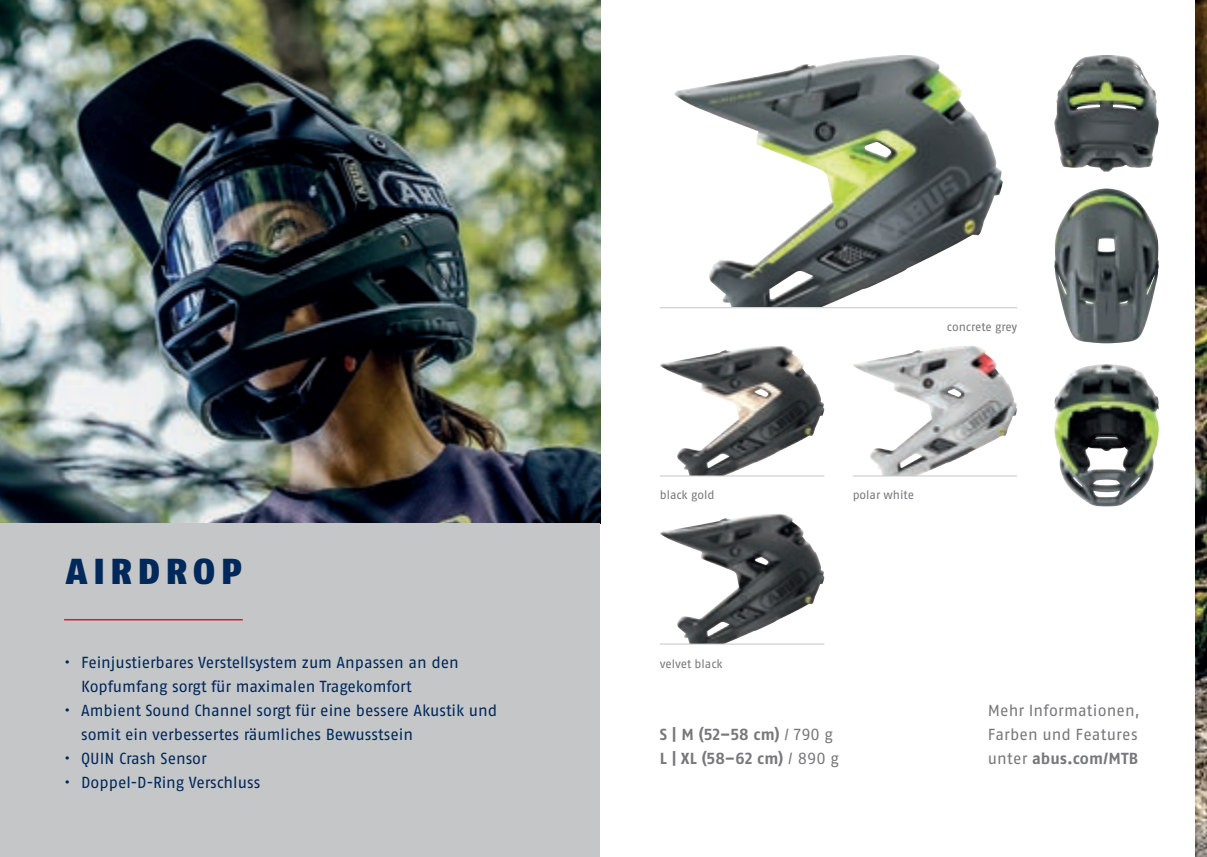
<style>
.page{position:relative;width:1207px;height:857px;background:#fff}
.page>*{position:absolute;margin:0;border:0;box-sizing:border-box;transform-origin:0 0}
.t1{font:900 36px "ABUS Fago Pro";letter-spacing:.16em;color:#00285b}
.t2{font:16px/24px "ABUS Fago Pro";letter-spacing:-.005em;color:#00285b}
.t3{font:16px/24px "ABUS Fago Pro";letter-spacing:.01em;color:#76787b}
.t4{font:700 16px/24px "ABUS Fago Pro";letter-spacing:.01em;color:#76787b}
.t5{font:12px "ABUS Fago Pro";letter-spacing:-.005em;color:#76787b}
.s1{font-weight:400}
.s2{font-weight:700}
</style>
<div class="page">
<img style="left:674px;top:55px;width:328px;height:252px">
<hr style="left:659px;top:307px;width:358px;height:1px;background:#c5c6c8">
<img style="left:1195px;top:0;width:11px;height:856px">
<img style="left:0;top:0;width:600px;height:523px">
<div style="left:0;top:523px;width:600px;height:333px;background:#c5c6c8"></div>
<hr style="left:64px;top:618px;width:179px;height:2px;background:#e2192b">
<img style="left:853px;top:346px;width:164px;height:129px">
<img style="left:1054px;top:188px;width:104px;height:155px">
<img style="left:1054px;top:364px;width:104px;height:142px">
<img style="left:1054px;top:55px;width:56px;height:117px">
<img style="left:660px;top:346px;width:164px;height:129px">
<hr style="left:659px;top:475px;width:165px;height:1px;background:#c5c6c8">
<img style="left:660px;top:514px;width:164px;height:129px">
<hr style="left:659px;top:643px;width:165px;height:1px;background:#c5c6c8">
<hr style="left:852px;top:475px;width:165px;height:1px;background:#c5c6c8">
<svg style="left:0;top:0;width:6px;height:8px"></svg>
<h1 class="t1" style="left:66px;top:549px;width:178px">AIRDROP</h1>
<p class="t2" style="left:81px;top:649px;width:379px;text-indent:-17px">• Feinjustierbares Verstellsystem zum Anpassen an den<br>Kopfumfang sorgt für maximalen Tragekomfort</p>
<p class="t2" style="left:81px;top:697px;width:417px;text-indent:-17px">• Ambient Sound Channel sorgt für eine bessere Akustik und somit ein verbessertes räumliches Bewusstsein</p>
<p class="t2" style="left:64px;top:745px;width:144px">• QUIN Crash Sensor</p>
<p class="t2" style="left:64px;top:769px;width:198px">• Doppel-D-Ring Verschluss</p>
<p class="t5" style="left:946px;top:320px;width:72px">concrete grey</p>
<p class="t5" style="left:659px;top:488px;width:56px">black gold</p>
<p class="t5" style="left:852px;top:488px;width:63px">polar white</p>
<p class="t5" style="left:659px;top:656px;width:64px">velvet black</p>
<p class="t4" style="left:659px;top:721px;width:180px">S | M (52–58 cm) <span class="s1">/ 790 g<br></span>L | XL (58–62 cm) <span class="s1">/ 890 g</span></p>
<p class="t3" style="left:987px;top:697px;width:153px">Mehr Informationen,<br>Farben und Features unter <span class="s2">abus.com/MTB</span></p>
</div>
